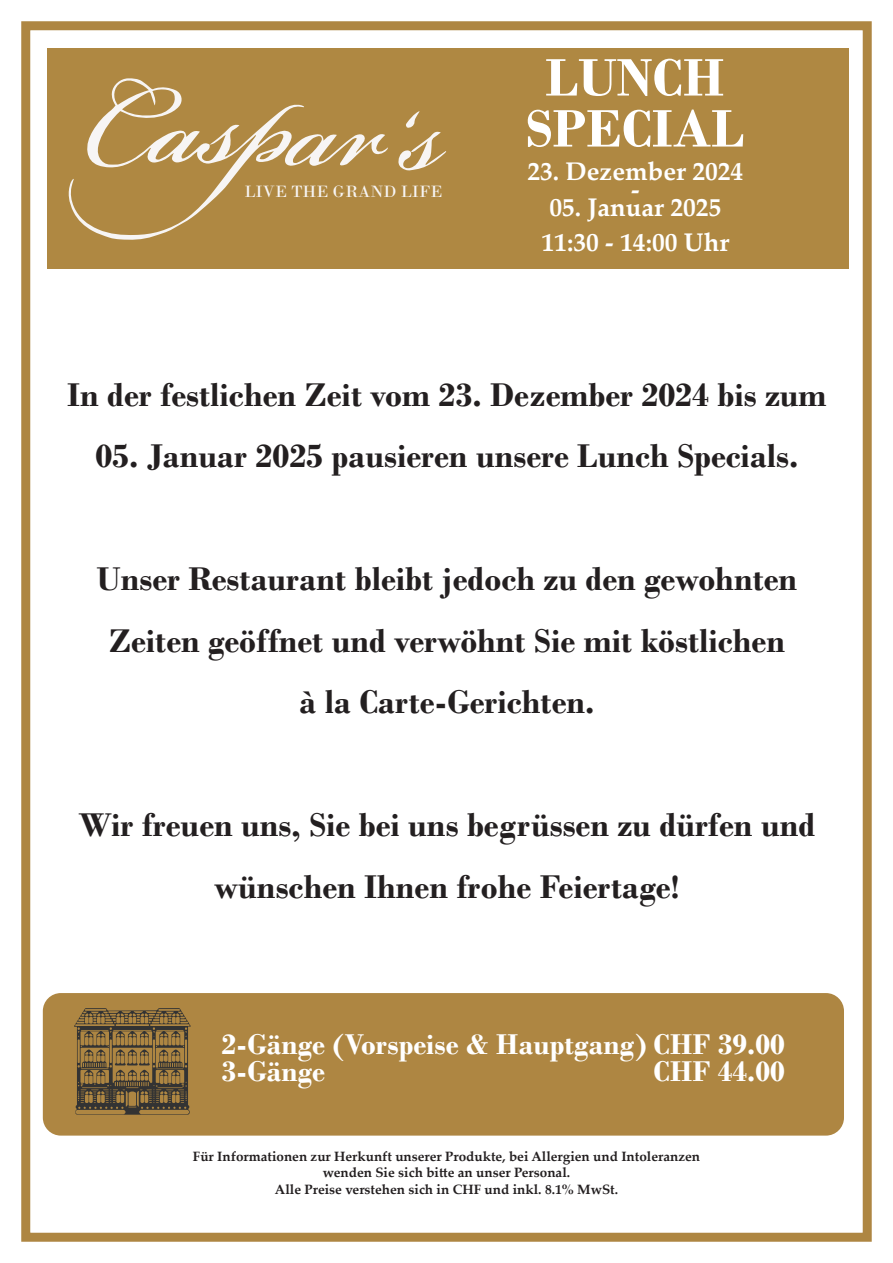
<style>
.page{position:relative;width:893px;height:1263px;background:#fff}
.page>*{position:absolute;margin:0;border:0;box-sizing:border-box;transform-origin:0 0}
.t1{font:700 55.5px/51px "Bodoni";color:#fff;text-align:center}
.t2{font:700 34.5px/61.5px "Bodoni";color:#231f20;text-align:center}
.t3{font:700 30px/27px "Bodoni";color:#fff}
.t4{font:700 25.5px/18px "Palatino Linotype";color:#fff;text-align:center}
.t5{font:17.25px "Bodoni";color:#f7f5f4}
.t6{font:700 13.5px/16.5px "Palatino Linotype";color:#231f20;text-align:center}
</style>
<div class="page">
<div style="left:21px;top:21px;width:851px;height:1221px;border:9px solid #ae8642"></div>
<div style="left:47px;top:48px;width:802px;height:220px;background:#af8842"></div>
<svg style="left:69px;top:78px;width:319px;height:162px"></svg>
<svg style="left:398px;top:111px;width:48px;height:60px"></svg>
<div style="left:43px;top:993px;width:801px;height:142px;background:#ae8642;border-radius:18px"></div>
<svg style="left:74px;top:1008px;width:117px;height:107px"></svg>
<p class="t5" style="left:244px;top:182px;width:199px">LIVE THE GRAND LIFE</p>
<h1 class="t1" style="left:526px;top:52px;width:220px">LUNCH<br>SPECIAL</h1>
<p class="t4" style="left:527px;top:162px;width:217px">23. Dezember 2024 -</p>
<p class="t4" style="left:542px;top:189px;width:189px;line-height:34.5px">05. Januar 2025<br>11:30 - 14:00 Uhr</p>
<p class="t2" style="left:67px;top:364px;width:761px">In der festlichen Zeit vom 23. Dezember 2024 bis zum</p>
<p class="t2" style="left:95px;top:425px;width:705px">05. Januar 2025 pausieren unsere Lunch Specials.</p>
<p class="t2" style="left:97px;top:548px;width:702px">Unser Restaurant bleibt jedoch zu den gewohnten<br>Zeiten geöffnet und verwöhnt Sie mit köstlichen à la Carte-Gerichten.</p>
<p class="t2" style="left:79px;top:794px;width:738px">Wir freuen uns, Sie bei uns begrüssen zu dürfen und wünschen Ihnen frohe Feiertage!</p>
<p class="t3" style="left:222px;top:1031px;width:565px">2-Gänge (Vorspeise &amp; Hauptgang) CHF 39.00<br>3-Gänge</p>
<p class="t3" style="left:654px;top:1058px;width:133px">CHF 44.00</p>
<p class="t6" style="left:193px;top:1147px;width:509px">Für Informationen zur Herkunft unserer Produkte, bei Allergien und Intoleranzen wenden Sie sich bitte an unser Personal.<br>Alle Preise verstehen sich in CHF und inkl. 8.1% MwSt.</p>
</div>
